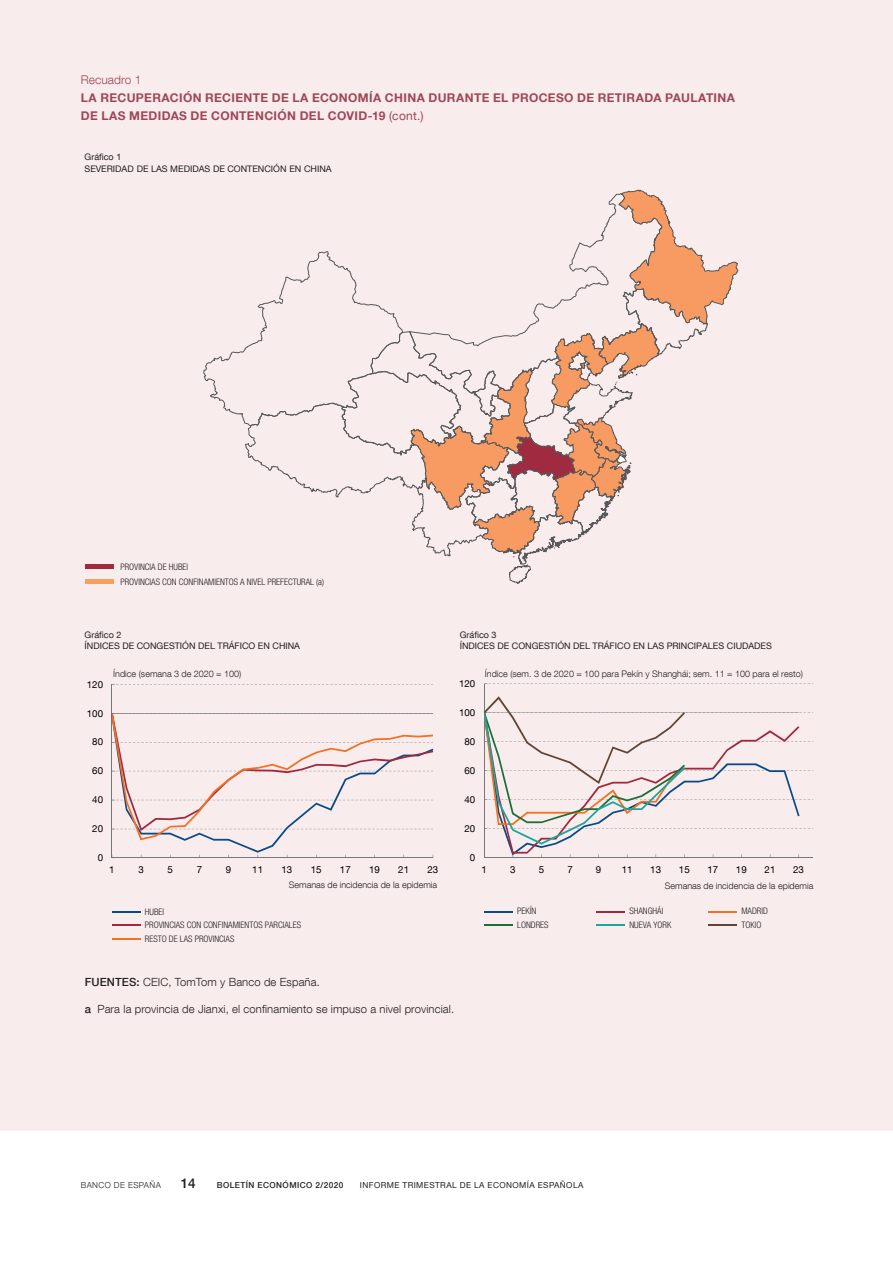
<style>
.page{position:relative;width:893px;height:1263px;background:#fff}
.page>*{position:absolute;margin:0;border:0;box-sizing:border-box;transform-origin:0 0}
.t1{font:500 13.5px "Bd E Neue Helvetica";color:#231f20}
.Título_recuadro{font:700 12px/18px "Bd E Neue Helvetica";letter-spacing:.03em;color:#9d4855}
.Numero_recuadro{font:300 12px "Bd E Neue Helvetica";letter-spacing:.005em;color:#9d4855}
.t2{font:300 11.25px "Bd E Neue Helvetica";letter-spacing:.01em;color:#231f20}
.t3{font:9.75px "Bd E Neue Helvetica";color:#000002}
.t4{font:300 condensed 9px/13.6px "Bd E Neue Helvetica";color:#231f20}
.t5{font:9px/10.8px "Bd E Neue Helvetica";color:#231f20}
.t6{font:300 9px "Bd E Neue Helvetica";color:#231f20}
.t7{font:8.25px "Bd E Neue Helvetica";letter-spacing:.05em;color:#231f20}
.t8{font:500 8.25px "Bd E Neue Helvetica";letter-spacing:.05em;color:#231f20}
.t9{font:300 8.25px "Bd E Neue Helvetica";letter-spacing:.05em;color:#231f20}
.s1{font-weight:400}
.s2{font-weight:500}
</style>
<div class="page">
<div style="left:0;top:0;width:893px;height:1131px;background:#f9eced"></div>
<svg style="left:203px;top:189px;width:536px;height:395px"></svg>
<hr style="left:85px;top:564px;width:29px;height:4px;background:#a02a40">
<div style="left:85px;top:579px;width:29px;height:5px;background:#f89e63"></div>
<svg style="left:116px;top:684px;width:317px;height:1px"></svg>
<hr style="left:112px;top:684px;width:1px;height:174px;background:#74787a">
<svg style="left:112px;top:713px;width:322px;height:145px"></svg>
<hr style="left:112px;top:911px;width:29px;height:2px;background:#0a4b85">
<hr style="left:112px;top:924px;width:29px;height:2px;background:#a0293f">
<hr style="left:112px;top:938px;width:29px;height:2px;background:#f37122">
<svg style="left:487px;top:683px;width:326px;height:146px"></svg>
<hr style="left:484px;top:684px;width:1px;height:173px;background:#74787a">
<hr style="left:484px;top:857px;width:329px;height:1px;background:#74787a">
<svg style="left:484px;top:696px;width:315px;height:161px"></svg>
<hr style="left:484px;top:911px;width:29px;height:2px;background:#0a4b85">
<hr style="left:596px;top:911px;width:29px;height:2px;background:#a0293f">
<hr style="left:708px;top:911px;width:29px;height:2px;background:#f37122">
<hr style="left:484px;top:924px;width:29px;height:2px;background:#1b6f38">
<hr style="left:596px;top:924px;width:29px;height:2px;background:#18a89d">
<hr style="left:708px;top:924px;width:29px;height:2px;background:#5f4535">
<p class="Numero_recuadro" style="left:81px;top:72px;width:62px">Recuadro 1</p>
<p class="Título_recuadro" style="left:81px;top:88px;width:656px">LA RECUPERACIÓN RECIENTE DE LA ECONOMÍA CHINA DURANTE EL PROCESO DE RETIRADA PAULATINA<br>DE LAS MEDIDAS DE CONTENCIÓN DEL COVID-19 <span class="s1">(cont.)</span></p>
<p class="t5" style="left:85px;top:150px;width:249px;line-height:12.6px">Gráfico 1<br>SEVERIDAD DE LAS MEDIDAS DE CONTENCIÓN EN CHINA</p>
<p class="t4" style="left:120px;top:559px;width:205px;line-height:15.1px">PROVINCIA DE HUBEI<br>PROVINCIAS CON CONFINAMIENTOS A NIVEL PREFECTURAL (a)</p>
<p class="t5" style="left:85px;top:629px;width:217px">Gráfico 2<br>ÍNDICES DE CONGESTIÓN DEL TRÁFICO EN CHINA</p>
<p class="t6" style="left:113px;top:669px;width:130px">Índice (semana 3 de 2020 = 100)</p>
<p class="t3" style="left:87px;top:678px;width:18px">120</p>
<p class="t5" style="left:460px;top:629px;width:314px">Gráfico 3<br>ÍNDICES DE CONGESTIÓN DEL TRÁFICO EN LAS PRINCIPALES CIUDADES</p>
<p class="t6" style="left:485px;top:669px;width:320px">Índice (sem. 3 de 2020 = 100 para Pekín y Shanghái; sem. 11 = 100 para el resto)</p>
<p class="t3" style="left:459px;top:677px;width:18px">120</p>
<p class="t3" style="left:87px;top:707px;width:18px">100</p>
<p class="t3" style="left:459px;top:706px;width:18px">100</p>
<p class="t3" style="left:92px;top:736px;width:12px">80</p>
<p class="t3" style="left:465px;top:735px;width:12px">80</p>
<p class="t3" style="left:92px;top:765px;width:12px">60</p>
<p class="t3" style="left:465px;top:764px;width:12px">60</p>
<p class="t3" style="left:92px;top:794px;width:12px">40</p>
<p class="t3" style="left:465px;top:793px;width:12px">40</p>
<p class="t3" style="left:92px;top:823px;width:12px">20</p>
<p class="t3" style="left:465px;top:822px;width:12px">20</p>
<p class="t3" style="left:98px;top:851px;width:7px">0</p>
<p class="t3" style="left:470px;top:851px;width:7px">0</p>
<p class="t3" style="left:109px;top:864px;width:7px">1</p>
<p class="t3" style="left:138px;top:864px;width:7px">3</p>
<p class="t3" style="left:168px;top:864px;width:7px">5</p>
<p class="t3" style="left:197px;top:864px;width:7px">7</p>
<p class="t3" style="left:226px;top:864px;width:7px">9</p>
<p class="t3" style="left:252px;top:864px;width:12px">11</p>
<p class="t3" style="left:281px;top:864px;width:12px">13</p>
<p class="t3" style="left:311px;top:864px;width:12px">15</p>
<p class="t3" style="left:340px;top:864px;width:12px">17</p>
<p class="t3" style="left:369px;top:864px;width:12px">19</p>
<p class="t3" style="left:398px;top:864px;width:12px">21</p>
<p class="t3" style="left:427px;top:864px;width:12px">23</p>
<p class="t6" style="left:289px;top:879px;width:150px">Semanas de incidencia de la epidemia</p>
<p class="t4" style="left:145px;top:904px;width:158px">HUBEI<br>PROVINCIAS CON CONFINAMIENTOS PARCIALES<br>RESTO DE LAS PROVINCIAS</p>
<p class="t3" style="left:481px;top:863px;width:7px">1</p>
<p class="t3" style="left:510px;top:863px;width:7px">3</p>
<p class="t3" style="left:539px;top:863px;width:7px">5</p>
<p class="t3" style="left:567px;top:863px;width:7px">7</p>
<p class="t3" style="left:596px;top:863px;width:7px">9</p>
<p class="t3" style="left:622px;top:863px;width:12px">11</p>
<p class="t3" style="left:650px;top:863px;width:12px">13</p>
<p class="t3" style="left:679px;top:863px;width:12px">15</p>
<p class="t3" style="left:707px;top:863px;width:12px">17</p>
<p class="t3" style="left:736px;top:863px;width:12px">19</p>
<p class="t3" style="left:765px;top:863px;width:12px">21</p>
<p class="t3" style="left:793px;top:863px;width:12px">23</p>
<p class="t6" style="left:665px;top:880px;width:150px">Semanas de incidencia de la epidemia</p>
<p class="t4" style="left:517px;top:904px;width:21px">PEKÍN</p>
<p class="t4" style="left:629px;top:904px;width:36px">SHANGHÁI</p>
<p class="t4" style="left:741px;top:904px;width:28px">MADRID</p>
<p class="t4" style="left:517px;top:918px;width:33px">LONDRES</p>
<p class="t4" style="left:629px;top:918px;width:43px">NUEVA YORK</p>
<p class="t4" style="left:741px;top:918px;width:21px">TOKIO</p>
<p class="t2" style="left:85px;top:975px;width:237px"><span class="s2">FUENTES:</span> CEIC, TomTom y Banco de España.</p>
<p class="t2" style="left:85px;top:1002px;width:371px"><span class="s2">a</span> Para la provincia de Jianxi, el confinamiento se impuso a nivel provincial.</p>
<p class="t9" style="left:81px;top:1180px;width:82px">BANCO DE ESPAÑA</p>
<p class="t1" style="left:181px;top:1175px;width:16px">14</p>
<p class="t8" style="left:217px;top:1180px;width:128px">BOLETÍN ECONÓMICO 2/2020</p>
<p class="t7" style="left:360px;top:1180px;width:225px">INFORME TRIMESTRAL DE LA ECONOMÍA ESPAÑOLA</p>
</div>
